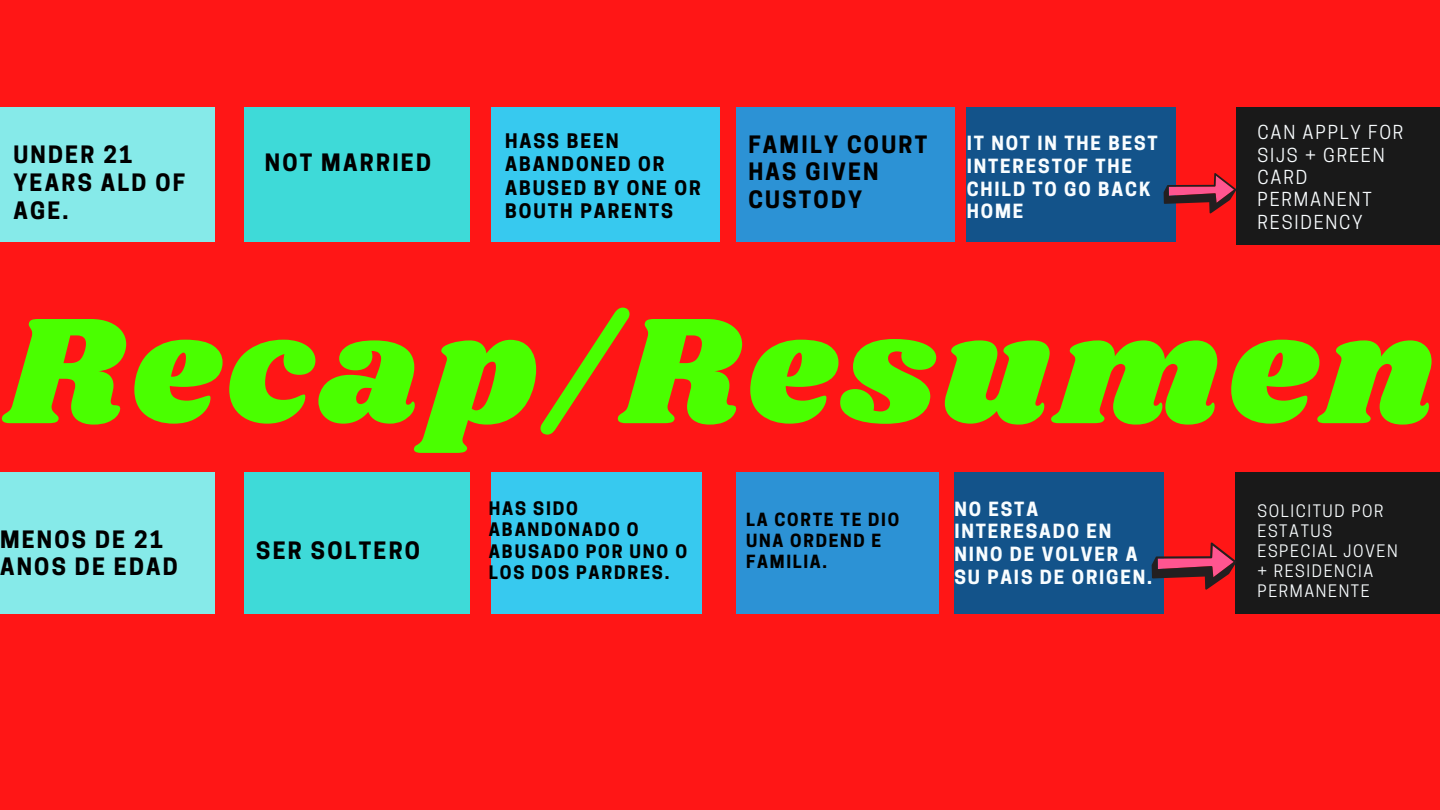
<style>
.page{position:relative;width:1440px;height:810px;background:#ff1616}
.page>*{position:absolute;margin:0;border:0;box-sizing:border-box;transform-origin:0 0}
.t1{font:156.4px "Shrikhand";letter-spacing:.045em;color:#4aff00}
.t2{font:700 22.5px/27.8px "Cooper Hewitt";letter-spacing:.1em;color:#000}
.t3{font:700 18.9px/23.3px "Cooper Hewitt";letter-spacing:.1em;color:#000}
.t4{font:700 18.4px/22.6px "Cooper Hewitt";letter-spacing:.1em;color:#f9fdff}
.t5{font:18.1px/22.3px "Cooper Hewitt";letter-spacing:.1em;color:#f9fdff}
.t6{font:700 17.5px/21.5px "Cooper Hewitt";letter-spacing:.1em;color:#000}
.t7{font:700 17px/21px "Cooper Hewitt";letter-spacing:.1em;color:#000}
.t8{font:16.1px/19.9px "Cooper Hewitt";letter-spacing:.1em;color:#f9fdff}
</style>
<div class="page">
<div style="left:0;top:107px;width:214px;height:135px;background:#86eae9"></div>
<div style="left:244px;top:107px;width:226px;height:135px;background:#3edad8"></div>
<div style="left:491px;top:107px;width:229px;height:135px;background:#37c9ef"></div>
<div style="left:736px;top:107px;width:218px;height:135px;background:#2c92d5"></div>
<div style="left:967px;top:107px;width:209px;height:135px;background:#13538a"></div>
<div style="left:954px;top:472px;width:210px;height:142px;background:#13538a"></div>
<div style="left:1236px;top:107px;width:204px;height:138px;background:#191919"></div>
<div style="left:1235px;top:472px;width:205px;height:142px;background:#191919"></div>
<div style="left:0;top:472px;width:214px;height:142px;background:#86eae9"></div>
<div style="left:244px;top:472px;width:226px;height:142px;background:#3edad8"></div>
<div style="left:491px;top:472px;width:211px;height:142px;background:#37c9ef"></div>
<div style="left:736px;top:472px;width:202px;height:142px;background:#2c92d5"></div>
<svg style="left:1152px;top:542px;width:83px;height:48px"></svg>
<svg style="left:1164px;top:173px;width:72px;height:40px"></svg>
<p class="t2" style="left:13px;top:144px;width:121px">UNDER 21</p>
<p class="t2" style="left:265px;top:151px;width:168px">NOT MARRIED</p>
<p class="t2" style="left:13px;top:172px;width:173px">YEARS ALD OF<br>AGE.</p>
<p class="t3" style="left:505px;top:132px;width:197px">HASS BEEN<br>ABANDONED OR<br>ABUSED BY ONE OR<br>BOUTH PARENTS</p>
<p class="t5" style="left:1258px;top:124px;width:148px">CAN APPLY FOR<br>SIJS + GREEN<br>CARD<br>PERMANENT<br>RESIDENCY</p>
<p class="t2" style="left:748px;top:133px;width:180px">FAMILY COURT<br>HAS GIVEN<br>CUSTODY</p>
<p class="t4" style="left:967px;top:134px;width:193px">IT NOT IN THE BEST<br>INTERESTOF THE<br>CHILD TO GO BACK<br>HOME</p>
<h1 class="t1" style="left:6px;top:263px;width:1431px">Recap/Resumen</h1>
<p class="t2" style="left:0;top:528px;width:179px">MENOS DE 21<br>ANOS DE EDAD</p>
<p class="t2" style="left:256px;top:539px;width:165px">SER SOLTERO</p>
<p class="t6" style="left:489px;top:500px;width:200px">HAS SIDO<br>ABANDONADO O<br>ABUSADO POR UNO O<br>LOS DOS PARDRES.</p>
<p class="t7" style="left:746px;top:511px;width:155px">LA CORTE TE DIO<br>UNA ORDEND E<br>FAMILIA.</p>
<p class="t4" style="left:954px;top:500px;width:199px">NO ESTA<br>INTERESADO EN<br>NINO DE VOLVER A<br>SU PAIS DE ORIGEN.</p>
<p class="t8" style="left:1258px;top:503px;width:142px">SOLICITUD POR<br>ESTATUS<br>ESPECIAL JOVEN + RESIDENCIA<br>PERMANENTE</p>
</div>
